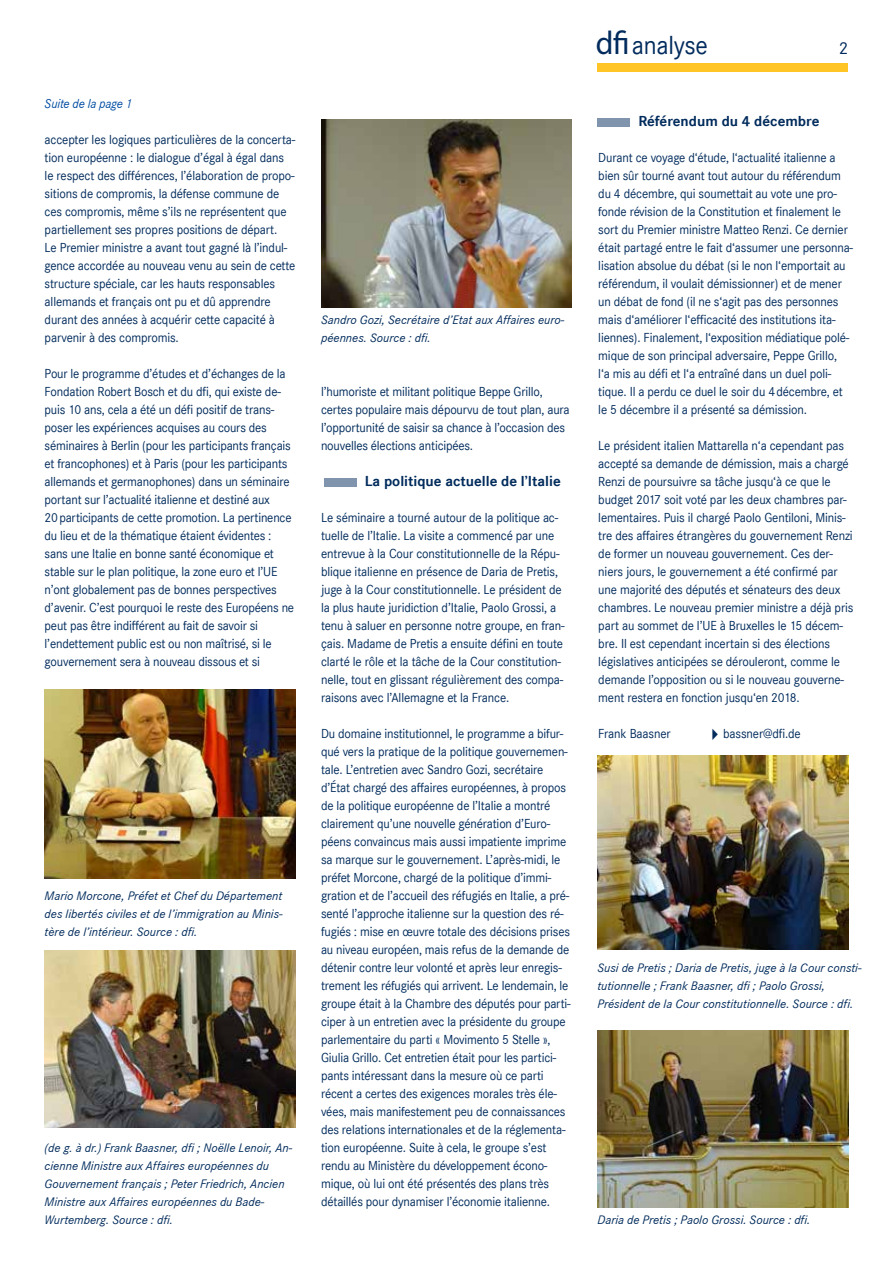
<style>
.page{position:relative;width:893px;height:1263px;background:#fff}
.page>*{position:absolute;margin:0;border:0;box-sizing:border-box;transform-origin:0 0}
.t1{font:27px "Corporate S";letter-spacing:-.01em;color:#002b5c;scale:.95 1}
.t2{font:18px "Corporate S";color:#002b5c}
.t3{font:700 15px "Corporate S";color:#002b5c}
.t4{font:13.5px/18px "Corporate S";letter-spacing:-.015em;color:#002b5c;scale:.95 1}
.t5{font:italic 13.5px "Corporate S";letter-spacing:-.01em;color:#034ea2;scale:.95 1}
.t6{font:italic 12.75px/18px "Corporate S";color:#002b5c}
.s1{font-family:"Myriad Pro";font-size:33px}
</style>
<div class="page">
<div style="left:597px;top:63px;width:251px;height:9px;background:#ffc425"></div>
<div style="left:324px;top:478px;width:32px;height:9px;background:#8095ad"></div>
<img style="left:45px;top:690px;width:251px;height:188px">
<img style="left:597px;top:1030px;width:251px;height:178px">
<img style="left:597px;top:756px;width:251px;height:193px">
<img style="left:321px;top:120px;width:251px;height:188px">
<img style="left:45px;top:950px;width:251px;height:177px">
<div style="left:597px;top:118px;width:33px;height:9px;background:#8095ad"></div>
<p class="t5" style="left:45px;top:96px;width:94px">Suite de la page 1</p>
<p class="t4" style="left:45px;top:131px;width:266px">accepter les logiques particulières de la concerta&shy;tion européenne : le dialogue d’égal à égal dans le respect des différences, l’élaboration de propo&shy;sitions de compromis, la défense commune de ces compromis, même s’ils ne représentent que partiellement ses propres positions de départ.<br>Le Premier ministre a avant tout gagné là l’indul&shy;gence accordée au nouveau venu au sein de cette structure spéciale, car les hauts responsables allemands et français ont pu et dû apprendre durant des années à acquérir cette capacité à parvenir à des compromis.</p>
<p class="t4" style="left:45px;top:365px;width:264px">Pour le programme d’études et d’échanges de la Fondation Robert Bosch et du dfi, qui existe de&shy;puis 10 ans, cela a été un défi positif de trans&shy;poser les expériences acquises au cours des séminaires à Berlin (pour les participants français et francophones) et à Paris (pour les participants allemands et germanophones) dans un séminaire portant sur l’actualité italienne et destiné aux 20participants de cette promotion. La pertinence du lieu et de la thématique étaient évidentes : sans une Italie en bonne santé économique et stable sur le plan politique, la zone euro et l’UE n’ont globalement pas de bonnes perspectives d’avenir. C’est pourquoi le reste des Européens ne peut pas être indifférent au fait de savoir si l’endettement public est ou non maîtrisé, si le gouvernement sera à nouveau dissous et si</p>
<p class="t6" style="left:45px;top:887px;width:240px;text-align:justify">Mario Morcone, Préfet et Chef du Département des libertés civiles et de l’immigration au Minis&shy;tère de l’intérieur. Source : dfi.</p>
<p class="t6" style="left:45px;top:1139px;width:249px">(de g. à dr.) Frank Baasner, dfi ; Noëlle Lenoir, An&shy;cienne Ministre aux Affaires européennes du Gouvernement français ; Peter Friedrich, Ancien Ministre aux Affaires européennes du Bade-Wurtemberg. Source : dfi.</p>
<p class="t6" style="left:321px;top:311px;width:245px">Sandro Gozi, Secrétaire d’Etat aux Affaires euro&shy;péennes. Source : dfi.</p>
<p class="t4" style="left:321px;top:383px;width:263px">l’humoriste et militant politique Beppe Grillo, certes populaire mais dépourvu de tout plan, aura l’opportunité de saisir sa chance à l’occasion des nouvelles élections anticipées.</p>
<p class="t3" style="left:365px;top:472px;width:197px">La politique actuelle de l’Italie</p>
<p class="t4" style="left:321px;top:509px;width:258px">Le séminaire a tourné autour de la politique ac&shy;tuelle de l’Italie. La visite a commencé par une entrevue à la Cour constitutionnelle de la Répu&shy;blique italienne en présence de Daria de Pretis, juge à la Cour constitutionnelle. Le président de la plus haute juridiction d’Italie, Paolo Grossi, a tenu à saluer en personne notre groupe, en fran&shy;çais. Madame de Pretis a ensuite défini en toute clarté le rôle et la tâche de la Cour constitution&shy;nelle, tout en glissant régulièrement des compa&shy;raisons avec l’Allemagne et la France.</p>
<p class="t4" style="left:321px;top:725px;width:264px">Du domaine institutionnel, le programme a bifur&shy;qué vers la pratique de la politique gouvernemen&shy;tale. L’entretien avec Sandro Gozi, secrétaire d’État chargé des affaires européennes, à propos de la politique européenne de l’Italie a montré clairement qu’une nouvelle génération d’Euro&shy;péens convaincus mais aussi impatiente imprime sa marque sur le gouvernement. L’après-midi, le préfet Morcone, chargé de la politique d’immi&shy;gration et de l’accueil des réfugiés en Italie, a pré&shy;senté l’approche italienne sur la question des ré&shy;fugiés : mise en œuvre totale des décisions prises au niveau européen, mais refus de la demande de détenir contre leur volonté et après leur enregis&shy;trement les réfugiés qui arrivent. Le lendemain, le groupe était à la Chambre des députés pour parti&shy;ciper à un entretien avec la présidente du groupe parlementaire du parti « Movimento 5 Stelle », Giulia Grillo. Cet entretien était pour les partici&shy;pants intéressant dans la mesure où ce parti récent a certes des exigences morales très éle&shy;vées, mais manifestement peu de connaissances des relations internationales et de la réglementa&shy;tion européenne. Suite à cela, le groupe s’est rendu au Ministère du développement écono&shy;mique, où lui ont été présentés des plans très détaillés pour dynamiser l’économie italienne.</p>
<h1 class="t1" style="left:596px;top:30px;width:120px"><span class="s1">dfi</span>analyse</h1>
<h2 class="t2" style="left:839px;top:38px;width:11px">2</h2>
<p class="t3" style="left:638px;top:112px;width:183px">Référendum du 4 décembre</p>
<p class="t4" style="left:598px;top:149px;width:270px">Durant ce voyage d‘étude, l‘actualité italienne a bien sûr tourné avant tout autour du référendum du 4 décembre, qui soumettait au vote une pro&shy;fonde révision de la Constitution et finalement le sort du Premier ministre Matteo Renzi. Ce dernier était partagé entre le fait d‘assumer une personna&shy;lisation absolue du débat (si le non l‘emportait au référendum, il voulait démissionner) et de mener un débat de fond (il ne s‘agit pas des personnes mais d‘améliorer l‘efficacité des institutions ita&shy;liennes). Finalement, l‘exposition médiatique polé&shy;mique de son principal adversaire, Peppe Grillo,<br>l‘a mis au défi et l‘a entraîné dans un duel poli&shy;tique. Il a perdu ce duel le soir du 4décembre, et le 5 décembre il a présenté sa démission.</p>
<p class="t4" style="left:598px;top:437px;width:270px">Le président italien Mattarella n‘a cependant pas accepté sa demande de démission, mais a chargé Renzi de poursuivre sa tâche jusqu‘à ce que le budget 2017 soit voté par les deux chambres par&shy;lementaires. Puis il chargé Paolo Gentiloni, Minis&shy;tre des affaires étrangères du gouvernement Renzi de former un nouveau gouvernement. Ces der&shy;niers jours, le gouvernement a été confirmé par une majorité des députés et sénateurs des deux chambres. Le nouveau premier ministre a déjà pris part au sommet de l’UE à Bruxelles le 15 décem&shy;bre. Il est cependant incertain si des élections législatives anticipées se dérouleront, comme le demande l’opposition ou si le nouveau gouverne&shy;ment restera en fonction jusqu‘en 2018.</p>
<p class="t4" style="left:598px;top:725px;width:78px">Frank Baasner</p>
<p class="t4" style="left:706px;top:725px;width:101px">✔bassner@dfi.de</p>
<p class="t6" style="left:597px;top:959px;width:266px">Susi de Pretis ; Daria de Pretis, juge à la Cour consti&shy;tutionnelle ; Frank Baasner, dfi ; Paolo Grossi,<br>Président de la Cour constitutionnelle. Source : dfi.</p>
<p class="t6" style="left:597px;top:1211px;width:214px">Daria de Pretis ; Paolo Grossi. Source : dfi.</p>
</div>
